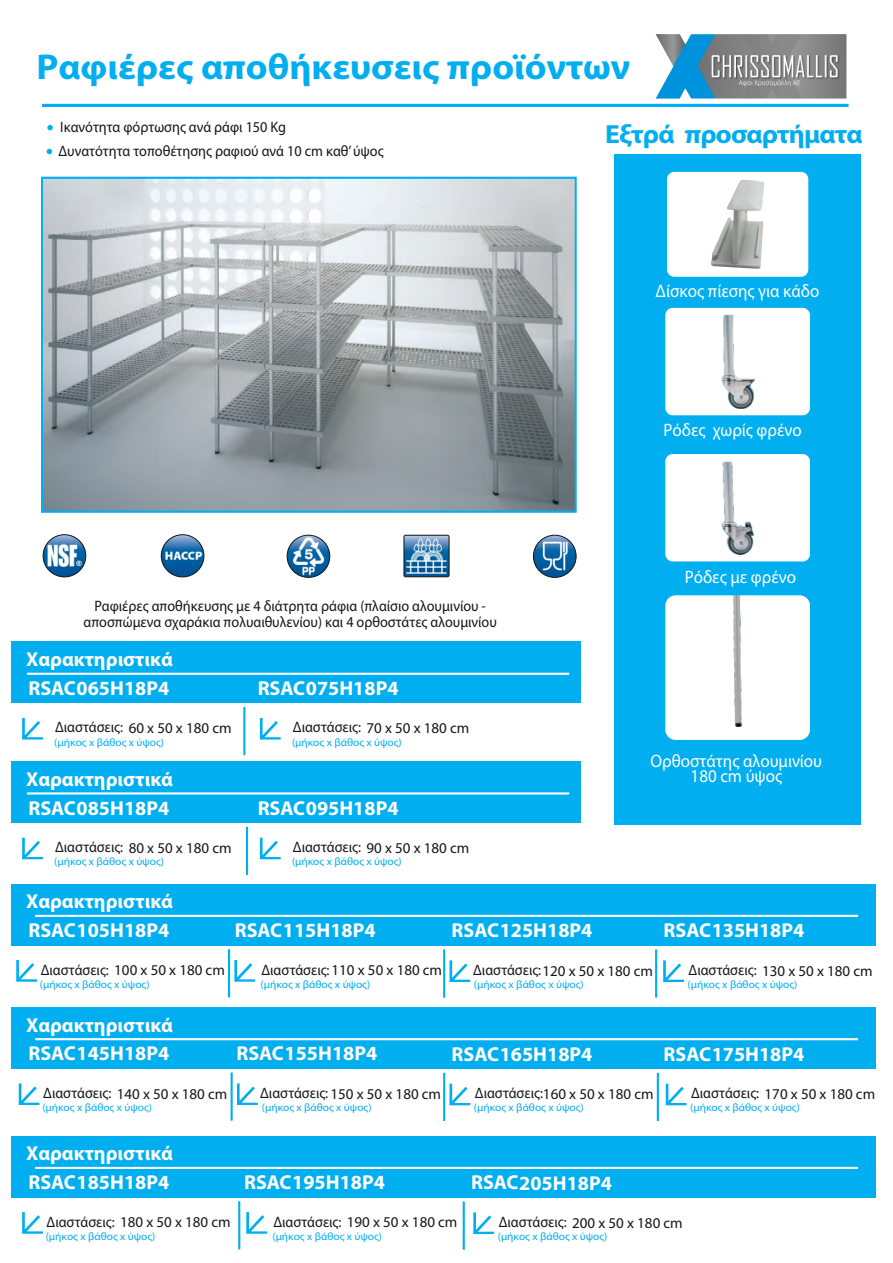
<style>
.page{position:relative;width:893px;height:1263px;background:#fff}
.page>*{position:absolute;margin:0;border:0;box-sizing:border-box;transform-origin:0 0}
.t1{font:700 36px "Myriad Pro";color:#01aef0;scale:1.05 1}
.t2{font:700 26.25px "Myriad Pro";letter-spacing:-.03em;color:#01aef0;scale:1.05 1}
.t3{font:700 20.1px "Myriad Pro";color:#fff}
.t4{font:18px/15.1px "Myriad Pro";color:#fff;text-align:center;scale:.94 1}
.t5{font:15.15px/15.3px "Myriad Pro";color:#151616;text-align:center;scale:.94 1}
.t6{font:15px "Myriad Pro";color:#151616}
.t7{font:10.8px "Myriad Pro";color:#01aef0;scale:1.06 1}
.s1{font-size:15px}
.s2{font-size:15.15px}
</style>
<div class="page">
<hr style="left:42px;top:104px;width:806px;height:3px;background:#01aef0">
<div style="left:11px;top:642px;width:570px;height:61px;background:#01aef0"></div>
<svg style="left:22px;top:718px;width:21px;height:21px"></svg>
<img style="left:655px;top:34px;width:191px;height:65px">
<hr style="left:27px;top:673px;width:542px;height:2px;background:#fff">
<img style="left:44px;top:180px;width:530px;height:330px">
<div style="left:41px;top:177px;width:536px;height:336px;border:2px solid #01aef0"></div>
<svg style="left:47px;top:125px;width:6px;height:5px"></svg>
<svg style="left:47px;top:149px;width:5px;height:5px"></svg>
<img style="left:43px;top:535px;width:43px;height:42px;border-radius:50%">
<div style="left:43px;top:534px;width:43px;height:43px;border:1px solid #151616;border-radius:50%"></div>
<img style="left:161px;top:535px;width:43px;height:42px;border-radius:50%">
<div style="left:161px;top:534px;width:43px;height:43px;border:1px solid #151616;border-radius:50%"></div>
<img style="left:287px;top:535px;width:43px;height:42px;border-radius:50%">
<div style="left:287px;top:535px;width:43px;height:43px;border:1px solid #151616;border-radius:50%"></div>
<img style="left:533px;top:535px;width:43px;height:42px;border-radius:50%">
<div style="left:533px;top:535px;width:43px;height:43px;border:1px solid #151616;border-radius:50%"></div>
<img style="left:404px;top:535px;width:45px;height:42px;border-radius:2px">
<div style="left:403px;top:535px;width:46px;height:42px;border:1px solid #151616;border-radius:2px"></div>
<div style="left:614px;top:154px;width:247px;height:670px;background:#01aef0"></div>
<div style="left:665px;top:170px;width:145px;height:108px;background:#fff;border-radius:9px"></div>
<img style="left:711px;top:180px;width:53px;height:89px">
<div style="left:664px;top:169px;width:147px;height:111px;border:3px solid #01aef0;border-radius:9px"></div>
<div style="left:664px;top:306px;width:148px;height:111px;background:#fff;border-radius:9px"></div>
<img style="left:721px;top:315px;width:34px;height:93px">
<div style="left:662px;top:305px;width:151px;height:113px;border:3px solid #01aef0;border-radius:9px"></div>
<div style="left:664px;top:452px;width:148px;height:111px;background:#fff;border-radius:9px"></div>
<img style="left:722px;top:461px;width:31px;height:93px">
<div style="left:662px;top:451px;width:151px;height:114px;border:3px solid #01aef0;border-radius:9px"></div>
<div style="left:664px;top:594px;width:148px;height:147px;background:#fff;border-radius:12px"></div>
<img style="left:734px;top:596px;width:8px;height:130px">
<div style="left:662px;top:592px;width:151px;height:151px;border:3px solid #01aef0;border-radius:12px"></div>
<hr style="left:243px;top:707px;width:2px;height:48px;background:#01aef0">
<svg style="left:260px;top:718px;width:21px;height:21px"></svg>
<div style="left:11px;top:761px;width:570px;height:62px;background:#01aef0"></div>
<svg style="left:22px;top:838px;width:21px;height:21px"></svg>
<hr style="left:27px;top:792px;width:542px;height:2px;background:#fff">
<hr style="left:246px;top:827px;width:2px;height:48px;background:#01aef0">
<svg style="left:260px;top:838px;width:21px;height:21px"></svg>
<div style="left:11px;top:884px;width:865px;height:61px;background:#01aef0"></div>
<svg style="left:16px;top:960px;width:21px;height:22px"></svg>
<hr style="left:35px;top:915px;width:823px;height:2px;background:#fff">
<hr style="left:228px;top:949px;width:2px;height:48px;background:#01aef0">
<svg style="left:234px;top:960px;width:21px;height:22px"></svg>
<hr style="left:443px;top:949px;width:2px;height:49px;background:#01aef0">
<svg style="left:449px;top:960px;width:21px;height:22px"></svg>
<hr style="left:655px;top:949px;width:2px;height:49px;background:#01aef0">
<svg style="left:663px;top:960px;width:21px;height:22px"></svg>
<div style="left:11px;top:1007px;width:865px;height:61px;background:#01aef0"></div>
<svg style="left:19px;top:1083px;width:20px;height:22px"></svg>
<hr style="left:35px;top:1038px;width:823px;height:2px;background:#fff">
<hr style="left:231px;top:1072px;width:2px;height:49px;background:#01aef0">
<svg style="left:237px;top:1083px;width:21px;height:22px"></svg>
<hr style="left:443px;top:1073px;width:2px;height:48px;background:#01aef0">
<svg style="left:449px;top:1084px;width:21px;height:21px"></svg>
<hr style="left:657px;top:1073px;width:2px;height:48px;background:#01aef0">
<svg style="left:666px;top:1084px;width:20px;height:21px"></svg>
<div style="left:11px;top:1136px;width:865px;height:61px;background:#01aef0"></div>
<svg style="left:22px;top:1212px;width:21px;height:22px"></svg>
<hr style="left:35px;top:1167px;width:823px;height:2px;background:#fff">
<hr style="left:238px;top:1201px;width:2px;height:48px;background:#01aef0">
<svg style="left:246px;top:1212px;width:21px;height:22px"></svg>
<hr style="left:463px;top:1201px;width:2px;height:49px;background:#01aef0">
<svg style="left:473px;top:1212px;width:21px;height:22px"></svg>
<h1 class="t1" style="left:36px;top:52px;width:567px">Ραφιέρες αποθήκευσεις προϊόντων</h1>
<p class="t5" style="left:58px;top:116px;width:348px;line-height:24.2px;text-align:left">Ικανότητα φόρτωσης ανά ράφι 150 Kg<br>Δυνατότητα τοποθέτησης ραφιού ανά 10 cm καθ’ύψος</p>
<h2 class="t2" style="left:605px;top:123px;width:247px">Εξτρά προσαρτήματα</h2>
<p class="t4" style="left:656px;top:285px;width:176px">Δίσκος πίεσης για κάδο</p>
<p class="t4" style="left:663px;top:424px;width:149px">Ρόδες χωρίς φρένο</p>
<p class="t5" style="left:83px;top:600px;width:441px">Ραφιέρες αποθήκευσης με 4 διάτρητα ράφια (πλαίσιο αλουμινίου - αποσπώμενα σχαράκια πολυαιθυλενίου) και 4 ορθοστάτες αλουμινίου</p>
<h3 class="t3" style="left:26px;top:651px;width:148px">Χαρακτηριστικά</h3>
<h3 class="t3" style="left:28px;top:680px;width:142px">RSAC065H18P4</h3>
<p class="t5" style="left:55px;top:721px;width:189px">Διαστάσεις: <span class="s1">60 x 50 x 180 cm</span></p>
<p class="t7" style="left:54px;top:738px;width:105px">(μήκος x βάθος x ύψος)</p>
<h3 class="t3" style="left:26px;top:771px;width:148px">Χαρακτηριστικά</h3>
<h3 class="t3" style="left:28px;top:800px;width:142px">RSAC085H18P4</h3>
<p class="t5" style="left:55px;top:841px;width:189px">Διαστάσεις: <span class="s1">80 x 50 x 180 cm</span></p>
<p class="t7" style="left:54px;top:857px;width:105px">(μήκος x βάθος x ύψος)</p>
<h3 class="t3" style="left:26px;top:893px;width:148px">Χαρακτηριστικά</h3>
<h3 class="t3" style="left:258px;top:680px;width:142px">RSAC075H18P4</h3>
<p class="t5" style="left:293px;top:721px;width:189px">Διαστάσεις: <span class="s1">70 x 50 x 180 cm</span></p>
<p class="t7" style="left:292px;top:738px;width:105px">(μήκος x βάθος x ύψος)</p>
<h3 class="t3" style="left:258px;top:800px;width:142px">RSAC095H18P4</h3>
<p class="t5" style="left:293px;top:841px;width:189px">Διαστάσεις: <span class="s1">90 x 50 x 180 cm</span></p>
<p class="t7" style="left:292px;top:857px;width:105px">(μήκος x βάθος x ύψος)</p>
<h3 class="t3" style="left:28px;top:922px;width:142px">RSAC105H18P4</h3>
<h3 class="t3" style="left:235px;top:922px;width:142px">RSAC115H18P4</h3>
<h3 class="t3" style="left:452px;top:922px;width:142px">RSAC125H18P4</h3>
<p class="t4" style="left:685px;top:571px;width:120px">Ρόδες με φρένο</p>
<p class="t4" style="left:650px;top:755px;width:184px">Ορθοστάτης αλουμινίου<br>180 cm ύψος</p>
<h3 class="t3" style="left:663px;top:922px;width:142px">RSAC135H18P4</h3>
<p class="t6" style="left:41px;top:964px;width:186px"><span class="s2">Διαστάσεις:</span> 100 x 50 x 180 cm</p>
<p class="t7" style="left:40px;top:980px;width:105px">(μήκος x βάθος x ύψος)</p>
<p class="t6" style="left:261px;top:964px;width:182px"><span class="s2">Διαστάσεις:</span> 110 x 50 x 180 cm</p>
<p class="t7" style="left:261px;top:980px;width:105px">(μήκος x βάθος x ύψος)</p>
<p class="t6" style="left:473px;top:964px;width:181px"><span class="s2">Διαστάσεις:</span>120 x 50 x 180 cm</p>
<p class="t7" style="left:474px;top:980px;width:105px">(μήκος x βάθος x ύψος)</p>
<p class="t6" style="left:688px;top:964px;width:186px"><span class="s2">Διαστάσεις:</span> 130 x 50 x 180 cm</p>
<p class="t7" style="left:688px;top:980px;width:105px">(μήκος x βάθος x ύψος)</p>
<h3 class="t3" style="left:26px;top:1016px;width:148px">Χαρακτηριστικά</h3>
<h3 class="t3" style="left:28px;top:1045px;width:142px">RSAC145H18P4</h3>
<h3 class="t3" style="left:236px;top:1045px;width:142px">RSAC155H18P4</h3>
<h3 class="t3" style="left:452px;top:1046px;width:142px">RSAC165H18P4</h3>
<h3 class="t3" style="left:663px;top:1046px;width:142px">RSAC175H18P4</h3>
<p class="t6" style="left:43px;top:1087px;width:186px"><span class="s2">Διαστάσεις:</span> 140 x 50 x 180 cm</p>
<p class="t7" style="left:42px;top:1103px;width:105px">(μήκος x βάθος x ύψος)</p>
<p class="t6" style="left:260px;top:1087px;width:182px"><span class="s2">Διαστάσεις:</span> 150 x 50 x 180 cm</p>
<p class="t7" style="left:262px;top:1103px;width:105px">(μήκος x βάθος x ύψος)</p>
<p class="t6" style="left:475px;top:1088px;width:180px"><span class="s2">Διαστάσεις:</span>160 x 50 x 180 cm</p>
<p class="t7" style="left:474px;top:1103px;width:105px">(μήκος x βάθος x ύψος)</p>
<p class="t6" style="left:691px;top:1088px;width:186px"><span class="s2">Διαστάσεις:</span> 170 x 50 x 180 cm</p>
<p class="t7" style="left:690px;top:1103px;width:105px">(μήκος x βάθος x ύψος)</p>
<h3 class="t3" style="left:26px;top:1145px;width:148px">Χαρακτηριστικά</h3>
<h3 class="t3" style="left:28px;top:1174px;width:142px">RSAC185H18P4</h3>
<p class="t6" style="left:47px;top:1216px;width:186px"><span class="s2">Διαστάσεις:</span> 180 x 50 x 180 cm</p>
<p class="t7" style="left:46px;top:1232px;width:105px">(μήκος x βάθος x ύψος)</p>
<h3 class="t3" style="left:244px;top:1174px;width:142px">RSAC195H18P4</h3>
<p class="t6" style="left:273px;top:1216px;width:186px"><span class="s2">Διαστάσεις:</span> 190 x 50 x 180 cm</p>
<p class="t7" style="left:272px;top:1232px;width:105px">(μήκος x βάθος x ύψος)</p>
<h3 class="t3" style="left:471px;top:1174px;width:142px">RSAC205H18P4</h3>
<p class="t6" style="left:499px;top:1216px;width:186px"><span class="s2">Διαστάσεις:</span> 200 x 50 x 180 cm</p>
<p class="t7" style="left:498px;top:1232px;width:105px">(μήκος x βάθος x ύψος)</p>
</div>
